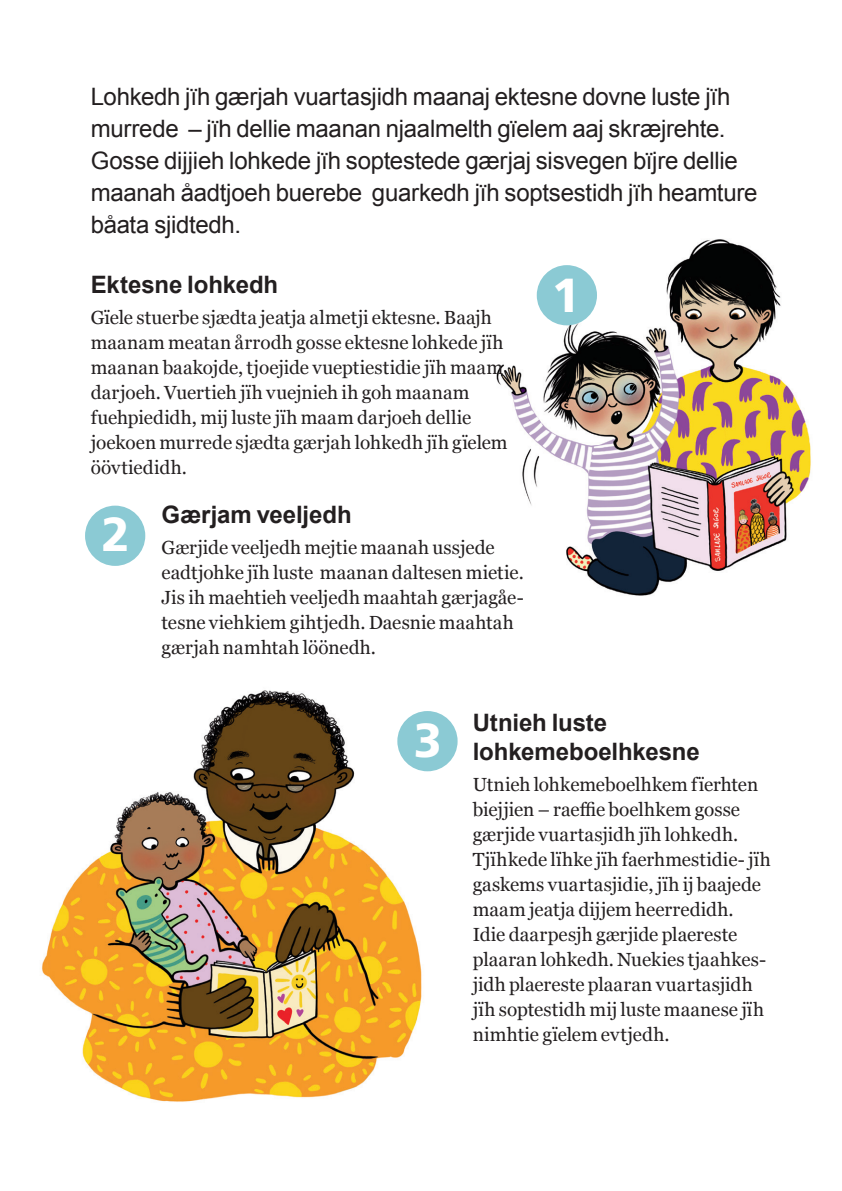
<style>
.page{position:relative;width:842px;height:1191px;background:#fff}
.page>*{position:absolute;margin:0;border:0;box-sizing:border-box;transform-origin:0 0}
.t1{font:800 47.8px "Frutiger SLLOTF";color:#fff}
.t2{font:24px/32px "Arial";letter-spacing:-.01em;color:#231f20}
.t3{font:700 24px/29px "Arial";letter-spacing:-.005em;color:#231f20}
.t4{font:19px/25px "Georgia";color:#231f20}
</style>
<div class="page">
<img style="left:496px;top:239px;width:315px;height:357px">
<img style="left:41px;top:690px;width:406px;height:412px">
<div style="left:537px;top:265px;width:60px;height:60px;background:#8bcad4;border-radius:50%"></div>
<div style="left:85px;top:505px;width:60px;height:61px;background:#8bcad4;border-radius:50%"></div>
<div style="left:397px;top:711px;width:61px;height:60px;background:#8bcad4;border-radius:50%"></div>
<p class="t2" style="left:91px;top:81px;width:668px">Lohkedh jïh gærjah vuartasjidh maanaj ektesne dovne luste jïh murrede – jïh dellie maanan njaalmelth gïelem aaj skræjrehte.<br>Gosse dijjieh lohkede jïh soptestede gærjaj sisvegen bïjre dellie maanah åadtjoeh buerebe guarkedh jïh soptsestidh jïh heamture båata sjidtedh.</p>
<p class="t3" style="left:91px;top:271px;width:189px">Ektesne lohkedh</p>
<p class="t4" style="left:91px;top:304px;width:418px">Gïele stuerbe sjædta jeatja almetji ektesne. Baajh maanam meatan årrodh gosse ektesne lohkede jïh maanan baakojde, tjoejide vueptiestidie jïh maam darjoeh. Vuertieh jïh vuejnieh ih goh maanam fuehpiedidh, mij luste jïh maam darjoeh dellie joekoen murrede sjædta gærjah lohkedh jïh gïelem öövtiedidh.</p>
<p class="t3" style="left:162px;top:501px;width:192px">Gærjam veeljedh</p>
<p class="t4" style="left:162px;top:534px;width:364px">Gærjide veeljedh mejtie maanah ussjede eadtjohke jïh luste maanan daltesen mietie.<br>Jis ih maehtieh veeljedh maahtah gærjagåe&shy;tesne viehkiem gihtjedh. Daesnie maahtah gærjah namhtah löönedh.</p>
<h1 class="t1" style="left:102px;top:506px;width:30px">2</h1>
<h1 class="t1" style="left:552px;top:267px;width:30px">1</h1>
<h1 class="t1" style="left:414px;top:711px;width:30px">3</h1>
<p class="t3" style="left:473px;top:709px;width:228px">Utnieh luste lohkemeboelhkesne</p>
<p class="t4" style="left:473px;top:771px;width:300px">Utnieh lohkemeboelhkem fïerhten biejjien – raeffie boelhkem gosse gærjide vuartasjidh jïh lohkedh.<br>Tjïhkede lïhke jïh faerhmestidie- jïh gaskems vuartasjidie, jïh ij baajede maam jeatja dijjem heerredidh.<br>Idie daarpesjh gærjide plaereste plaaran lohkedh. Nuekies tjaahkes&shy;jidh plaereste plaaran vuartasjidh jïh soptestidh mij luste maanese jïh nimhtie gïelem evtjedh.</p>
</div>
